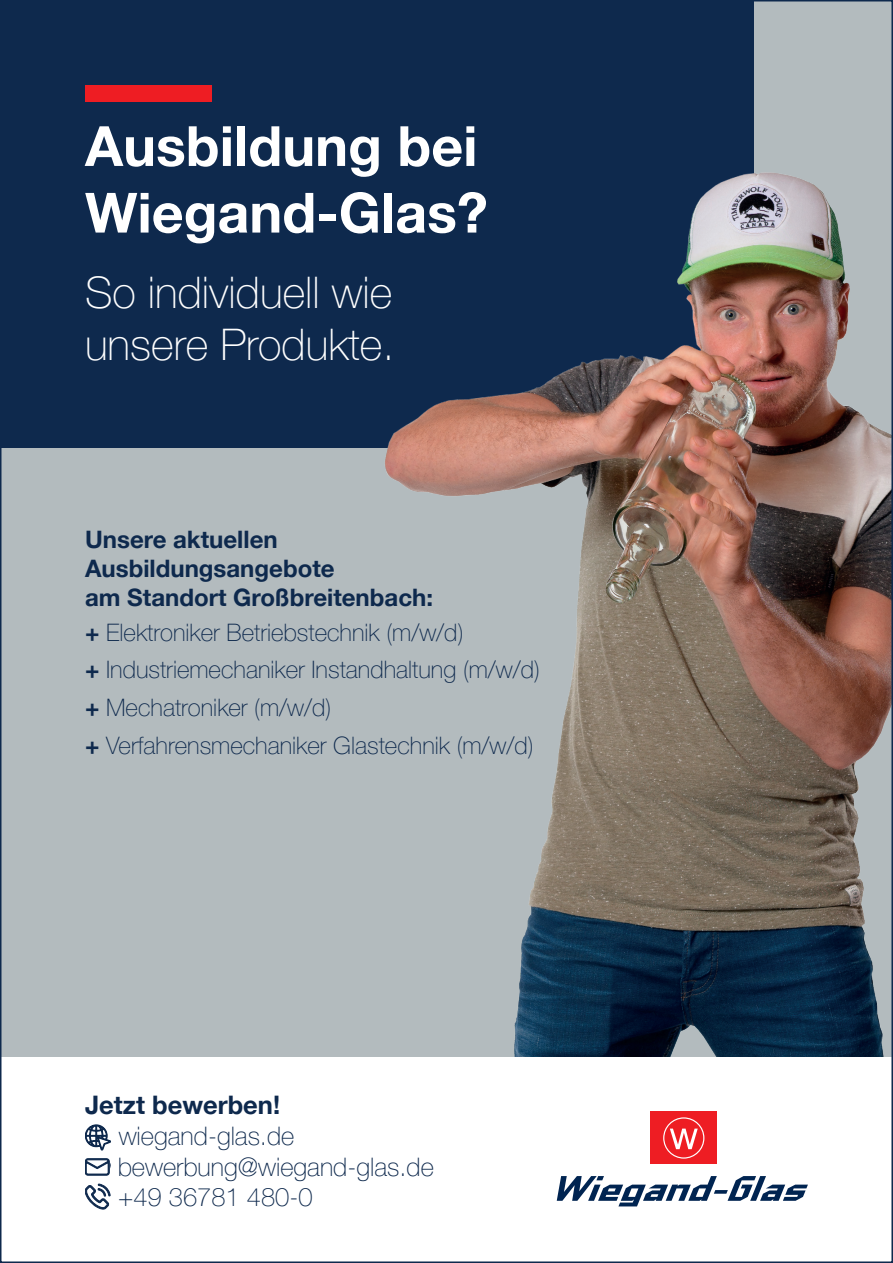
<style>
.page{position:relative;width:893px;height:1263px;background:#fff}
.page>*{position:absolute;margin:0;border:0;box-sizing:border-box;transform-origin:0 0}
.t1{font:700 55.5px/66.6px "Helvetica Neue LT Pro";color:#fff}
.t2{font:100 43.5px/52.2px "Helvetica Neue LT Pro";color:#fff}
.t3{font:100 25.5px/30.6px "Helvetica Neue LT Pro";color:#0e294d}
.t4{font:700 25.5px "Helvetica Neue LT Pro";color:#0e294d}
.t5{font:100 24px/37.8px "Helvetica Neue LT Pro";color:#0e294d}
.t6{font:700 24px/28.8px "Helvetica Neue LT Pro";color:#0e294d}
.s1{font-weight:700}
</style>
<div class="page">
<div style="left:0;top:0;width:893px;height:1057px;background:#b3bbbe"></div>
<div style="left:0;top:0;width:753px;height:448px;background:#0e294d"></div>
<div style="left:85px;top:85px;width:126px;height:17px;background:#ee1d23"></div>
<svg style="left:557px;top:1176px;width:251px;height:30px"></svg>
<div style="left:651px;top:1111px;width:66px;height:53px;background:#ee1d23"></div>
<svg style="left:663px;top:1117px;width:41px;height:41px"></svg>
<svg style="left:85px;top:1125px;width:26px;height:25px"></svg>
<svg style="left:85px;top:1158px;width:25px;height:17px"></svg>
<svg style="left:85px;top:1184px;width:25px;height:25px"></svg>
<img style="left:385px;top:156px;width:505px;height:901px">
<h1 class="t1" style="left:85px;top:112px;width:404px">Ausbildung bei<br>Wiegand-Glas?</h1>
<h2 class="t2" style="left:85px;top:266px;width:311px">So individuell wie unsere Produkte.</h2>
<p class="t6" style="left:85px;top:525px;width:350px">Unsere aktuellen<br>Ausbildungsangebote<br>am Standort Großbreitenbach:</p>
<p class="t5" style="left:85px;top:613px;width:456px"><span class="s1">+</span> Elektroniker Betriebstechnik (m/w/d)<br><span class="s1">+</span> Industriemechaniker Instandhaltung (m/w/d) <span class="s1">+</span> Mechatroniker (m/w/d)<br><span class="s1">+</span> Verfahrensmechaniker Glastechnik (m/w/d)</p>
<p class="t4" style="left:85px;top:1089px;width:197px">Jetzt bewerben!</p>
<p class="t3" style="left:118px;top:1120px;width:318px">wiegand-glas.de bewerbung@wiegand-glas.de +49 36781 480-0</p>
</div>
